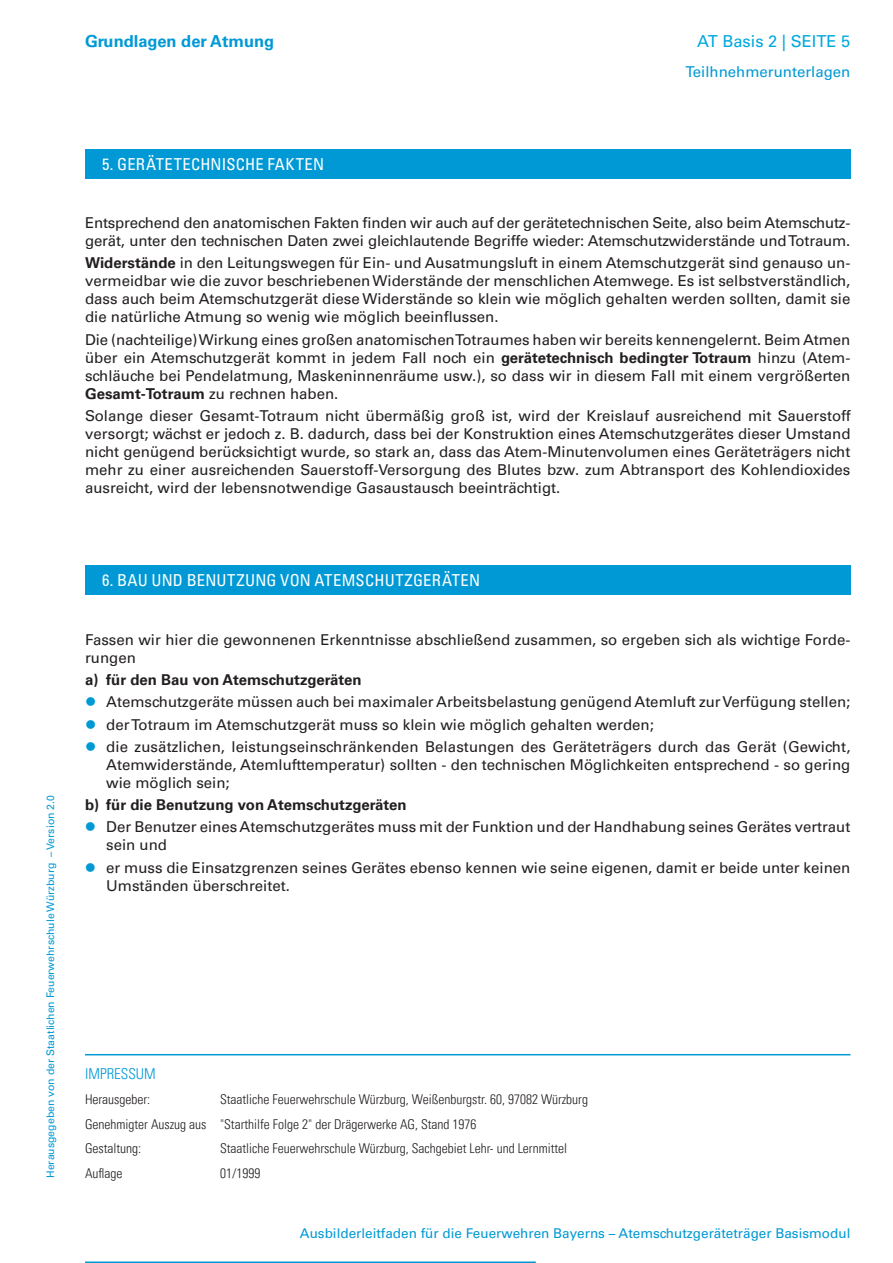
<style>
.page{position:relative;width:893px;height:1263px;background:#fff}
.page>*{position:absolute;margin:0;border:0;box-sizing:border-box;transform-origin:0 0}
.t1{font:condensed 16.5px "Univers LT Pro";letter-spacing:.015em;color:#fff}
.t2{font:700 16.5px "Univers LT Std";color:#0099d5}
.t3{font:16.5px "Univers LT Std";color:#00a8dd}
.t4{font:15px/18px "Univers LT Pro 55 Roman";color:#231f20}
.t5{font:700 15px "Univers LT Pro 65";color:#231f20}
.t6{font:15px "Univers LT Std";color:#0099d5}
.t7{font:300 condensed 15px "Univers LT Pro";color:#0099d5}
.t8{font:300 condensed 13.5px/24.8px "Univers LT Pro";color:#231f20}
.t9{font:13.5px "Univers LT Pro 55 Roman";color:#0099d5}
.t10{font:10.5px "Univers LT Pro 55 Roman";color:#0099d5}
.s1{font-family:"Univers LT Pro 65";font-weight:700}
</style>
<div class="page">
<div style="left:85px;top:149px;width:765px;height:30px;background:#0099d5"></div>
<div style="left:85px;top:566px;width:765px;height:29px;background:#0099d5"></div>
<hr style="left:85px;top:1261px;width:451px;height:2px;background:#0099d5">
<hr style="left:85px;top:1054px;width:765px;height:1px;background:#0099d5">
<p class="t2" style="left:85px;top:32px;width:191px">Grundlagen der Atmung</p>
<p class="t1" style="left:102px;top:153px;width:224px">5. GERÄTETECHNISCHE FAKTEN</p>
<p class="t3" style="left:697px;top:32px;width:155px">AT Basis 2 | SEITE 5</p>
<p class="t6" style="left:685px;top:63px;width:166px">Teilhnehmerunterlagen</p>
<p class="t4" style="left:85px;top:213px;width:767px">Entsprechend den anatomischen Fakten finden wir auch auf der gerätetechnischen Seite, also beim Atemschutz&shy;gerät, unter den technischen Daten zwei gleichlautende Begriffe wieder: Atemschutzwiderstände und Totraum.</p>
<p class="t4" style="left:85px;top:253px;width:767px;text-align:justify"><span class="s1">Widerstände</span> in den Leitungswegen für Ein- und Ausatmungsluft in einem Atemschutzgerät sind genauso un&shy;vermeidbar wie die zuvor beschriebenen Widerstände der menschlichen Atemwege. Es ist selbstverständlich, dass auch beim Atemschutzgerät diese Widerstände so klein wie möglich gehalten werden sollten, damit sie die natürliche Atmung so wenig wie möglich beeinflussen.</p>
<p class="t4" style="left:85px;top:330px;width:767px;text-align:justify">Die (nachteilige) Wirkung eines großen anatomischen Totraumes haben wir bereits kennengelernt. Beim Atmen über ein Atemschutzgerät kommt in jedem Fall noch ein <span class="s1">gerätetechnisch bedingter Totraum</span> hinzu (Atem&shy;schläuche bei Pendelatmung, Maskeninnenräume usw.), so dass wir in diesem Fall mit einem vergrößerten <span class="s1">Gesamt-Totraum</span> zu rechnen haben.</p>
<p class="t4" style="left:85px;top:406px;width:767px;text-align:justify">Solange dieser Gesamt-Totraum nicht übermäßig groß ist, wird der Kreislauf ausreichend mit Sauerstoff versorgt; wächst er jedoch z. B. dadurch, dass bei der Konstruktion eines Atemschutzgerätes dieser Umstand nicht genügend berücksichtigt wurde, so stark an, dass das Atem-Minutenvolumen eines Geräteträgers nicht mehr zu einer ausreichenden Sauerstoff-Versorgung des Blutes bzw. zum Abtransport des Kohlendioxides ausreicht, wird der lebensnotwendige Gasaustausch beeinträchtigt.</p>
<p class="t10" style="left:43px;top:1178px;width:384px;rotate:-90deg">Herausgegeben von der Staatlichen Feuerwehrschule Würzburg – Version 2.0</p>
<p class="t1" style="left:102px;top:570px;width:380px">6. BAU UND BENUTZUNG VON ATEMSCHUTZGERÄTEN</p>
<p class="t4" style="left:85px;top:630px;width:767px">Fassen wir hier die gewonnenen Erkenntnisse abschließend zusammen, so ergeben sich als wichtige Forde&shy;rungen</p>
<p class="t5" style="left:85px;top:669px;width:278px">a) für den Bau von Atemschutzgeräten</p>
<p class="t4" style="left:106px;top:690px;width:746px;line-height:22.2px">Atemschutzgeräte müssen auch bei maximaler Arbeitsbelastung genügend Atemluft zur Verfügung stellen; der Totraum im Atemschutzgerät muss so klein wie möglich gehalten werden;<br>die zusätzlichen, leistungseinschränkenden Belastungen des Geräteträgers durch das Gerät (Gewicht,</p>
<p class="t4" style="left:106px;top:755px;width:746px">Atemwiderstände, Atemlufttemperatur) sollten - den technischen Möglichkeiten entsprechend - so gering wie möglich sein;</p>
<p class="t5" style="left:85px;top:794px;width:323px">b) für die Benutzung von Atemschutzgeräten</p>
<p class="t4" style="left:106px;top:817px;width:746px">Der Benutzer eines Atemschutzgerätes muss mit der Funktion und der Handhabung seines Gerätes vertraut sein und</p>
<p class="t4" style="left:106px;top:858px;width:746px">er muss die Einsatzgrenzen seines Gerätes ebenso kennen wie seine eigenen, damit er beide unter keinen<br>Umständen überschreitet.</p>
<p class="t7" style="left:85px;top:1064px;width:72px">IMPRESSUM</p>
<p class="t8" style="left:85px;top:1086px;width:67px">Herausgeber:</p>
<p class="t8" style="left:85px;top:1086px;width:504px;text-indent:135px">Staatliche Feuerwehrschule Würzburg, Weißenburgstr. 60, 97082 Würzburg<br>Genehmigter Auszug aus "Starthilfe Folge 2" der Drägerwerke AG, Stand 1976<br>Gestaltung:</p>
<p class="t8" style="left:220px;top:1135px;width:349px">Staatliche Feuerwehrschule Würzburg, Sachgebiet Lehr- und Lernmittel</p>
<p class="t8" style="left:85px;top:1160px;width:39px">Auflage</p>
<p class="t8" style="left:220px;top:1160px;width:42px">01/1999</p>
<p class="t9" style="left:300px;top:1224px;width:552px">Ausbilderleitfaden für die Feuerwehren Bayerns – Atemschutzgeräteträger Basismodul</p>
</div>
